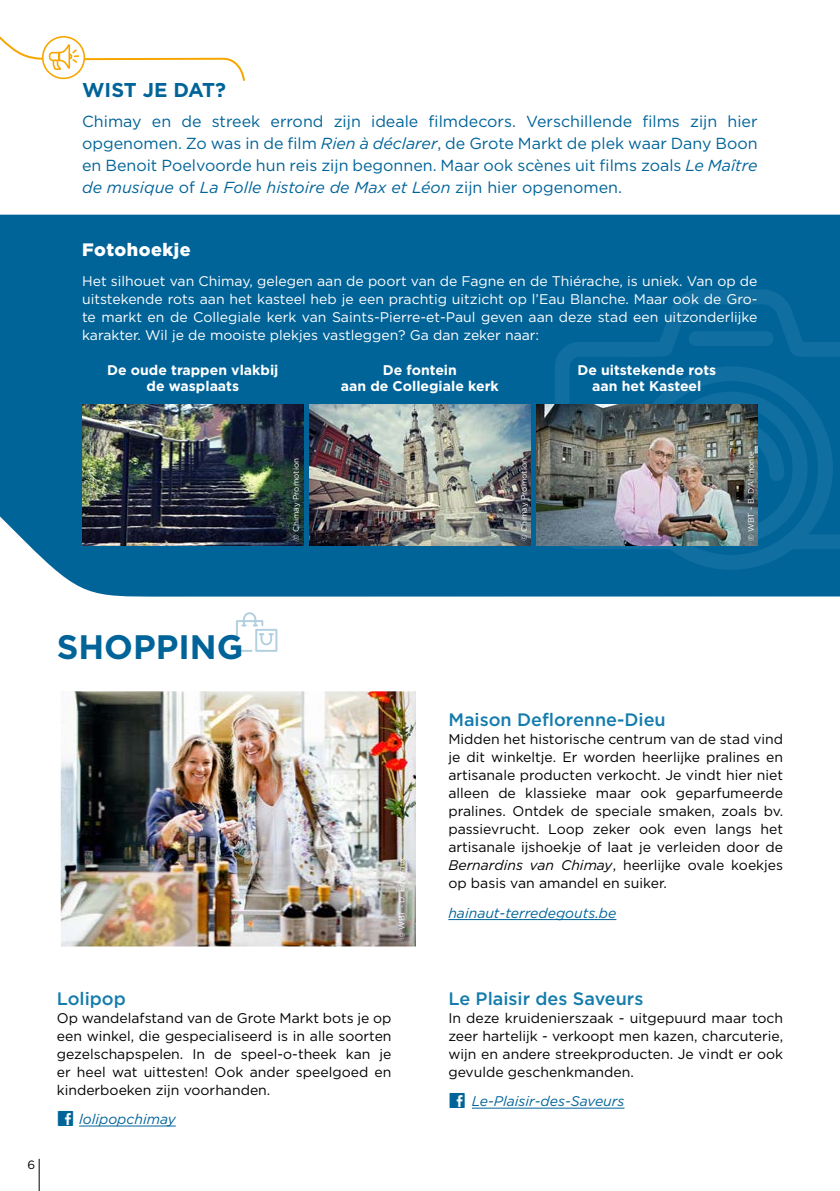
<style>
.page{position:relative;width:840px;height:1191px;background:#fff}
.page>*{position:absolute;margin:0;border:0;box-sizing:border-box;transform-origin:0 0}
.t1{font:700 34px "Gotham";color:#006499}
.t2{font:700 20px "Gotham";letter-spacing:-.01em;color:#006499}
.t3{font:500 18px "Gotham";color:#147cac}
.t4{font:900 18px "Gotham";letter-spacing:.03em;color:#fff}
.t5{font:16px/22px "Gotham";color:#006499;text-align:justify}
.t6{font:14px/18px "Gotham";color:#000;text-align:justify}
.t7{font:14px/18px "Gotham";color:#fff;text-align:justify}
.t8{font:700 14px/16px "Gotham";color:#fff;text-align:center}
.t9{font:italic 14px "Gotham";color:#006499}
.t10{font:12px "Gotham";color:#000}
.t11{font:8px "Gotham";color:#fff}
.s1{font-style:italic}
.s2{font-family:"Social Iconby BRIANQC";font-style:normal;font-size:20px}
</style>
<div class="page">
<hr style="left:471px;top:1107px;width:153px;height:1px;background:#006499">
<hr style="left:79px;top:1125px;width:97px;height:1px;background:#006499">
<div style="left:0;top:215px;width:839px;height:382px;background:#006499"></div>
<svg style="left:547px;top:282px;width:292px;height:290px;background:#06679b"></svg>
<img style="left:82px;top:404px;width:221px;height:141px">
<img style="left:309px;top:404px;width:221px;height:141px">
<hr style="left:448px;top:919px;width:168px;height:1px;background:#006499">
<svg style="left:236px;top:612px;width:42px;height:40px"></svg>
<img style="left:60px;top:691px;width:356px;height:256px">
<img style="left:536px;top:404px;width:221px;height:141px">
<svg style="left:0;top:36px;width:245px;height:45px"></svg>
<hr style="left:39px;top:1158px;width:1px;height:33px;background:#000">
<h2 class="t2" style="left:82px;top:76px;width:145px">WIST JE DAT?</h2>
<p class="t5" style="left:82px;top:110px;width:676px">Chimay en de streek errond zijn ideale filmdecors. Verschillende films zijn hier opgenomen. Zo was in de film <span class="s1">Rien à déclarer</span>, de Grote Markt de plek waar Dany Boon en Benoit Poelvoorde hun reis zijn begonnen. Maar ook scènes uit films zoals <span class="s1">Le Maître de musique</span> of <span class="s1">La Folle histoire de Max et Léon</span> zijn hier opgenomen.</p>
<p class="t4" style="left:82px;top:240px;width:110px">Fotohoekje</p>
<p class="t7" style="left:82px;top:271px;width:676px">Het silhouet van Chimay, gelegen aan de poort van de Fagne en de Thiérache, is uniek. Van op de uitstekende rots aan het kasteel heb je een prachtig uitzicht op l’Eau Blanche. Maar ook de Gro&shy;te markt en de Collegiale kerk van Saints-Pierre-et-Paul geven aan deze stad een uitzonderlijke karakter. Wil je de mooiste plekjes vastleggen? Ga dan zeker naar:</p>
<p class="t8" style="left:107px;top:362px;width:173px">De oude trappen vlakbij de wasplaats</p>
<p class="t8" style="left:340px;top:362px;width:159px">De fontein<br>aan de Collegiale kerk</p>
<p class="t8" style="left:577px;top:362px;width:140px">De uitstekende rots aan het Kasteel</p>
<p class="t11" style="left:291px;top:541px;width:84px;rotate:-90deg">© Chimay Promotion</p>
<p class="t11" style="left:518px;top:541px;width:84px;rotate:-90deg">© Chimay Promotion</p>
<p class="t11" style="left:745px;top:541px;width:92px;rotate:-90deg">© WBT - B. D’Alimonte</p>
<h1 class="t1" style="left:57px;top:624px;width:188px">SHOPPING</h1>
<p class="t10" style="left:27px;top:1156px;width:9px">6</p>
<p class="t11" style="left:396px;top:939px;width:84px;rotate:-90deg">© WBT - D. Erroyaux</p>
<p class="t3" style="left:57px;top:986px;width:71px">Lolipop</p>
<p class="t6" style="left:57px;top:1008px;width:336px">Op wandelafstand van de Grote Markt bots je op een winkel, die gespecialiseerd is in alle soorten gezelschapspelen. In de speel-o-theek kan je er heel wat uittesten! Ook ander speelgoed en kinderboeken zijn voorhanden.</p>
<p class="t9" style="left:57px;top:1110px;width:120px"><span class="s2">w</span> lolipopchimay</p>
<p class="t3" style="left:448px;top:708px;width:219px">Maison Deflorenne-Dieu</p>
<p class="t6" style="left:448px;top:730px;width:336px">Midden het historische centrum van de stad vind je dit winkeltje. Er worden heerlijke pralines en artisanale producten verkocht. Je vindt hier niet alleen de klassieke maar ook geparfumeerde pralines. Ontdek de speciale smaken, zoals bv. passievrucht. Loop zeker ook even langs het artisanale ijshoekje of laat je verleiden door de <span class="s1">Bernardins van Chimay</span>, heerlijke ovale koekjes op basis van amandel en suiker.</p>
<p class="t9" style="left:448px;top:903px;width:169px">hainaut-terredegouts.be</p>
<p class="t3" style="left:448px;top:986px;width:196px">Le Plaisir des Saveurs</p>
<p class="t6" style="left:448px;top:1008px;width:336px">In deze kruidenierszaak - uitgepuurd maar toch zeer hartelijk - verkoopt men kazen, charcuterie, wijn en andere streekproducten. Je vindt er ook gevulde geschenkmanden.</p>
<p class="t9" style="left:448px;top:1092px;width:177px"><span class="s2">w</span> Le-Plaisir-des-Saveurs</p>
</div>
